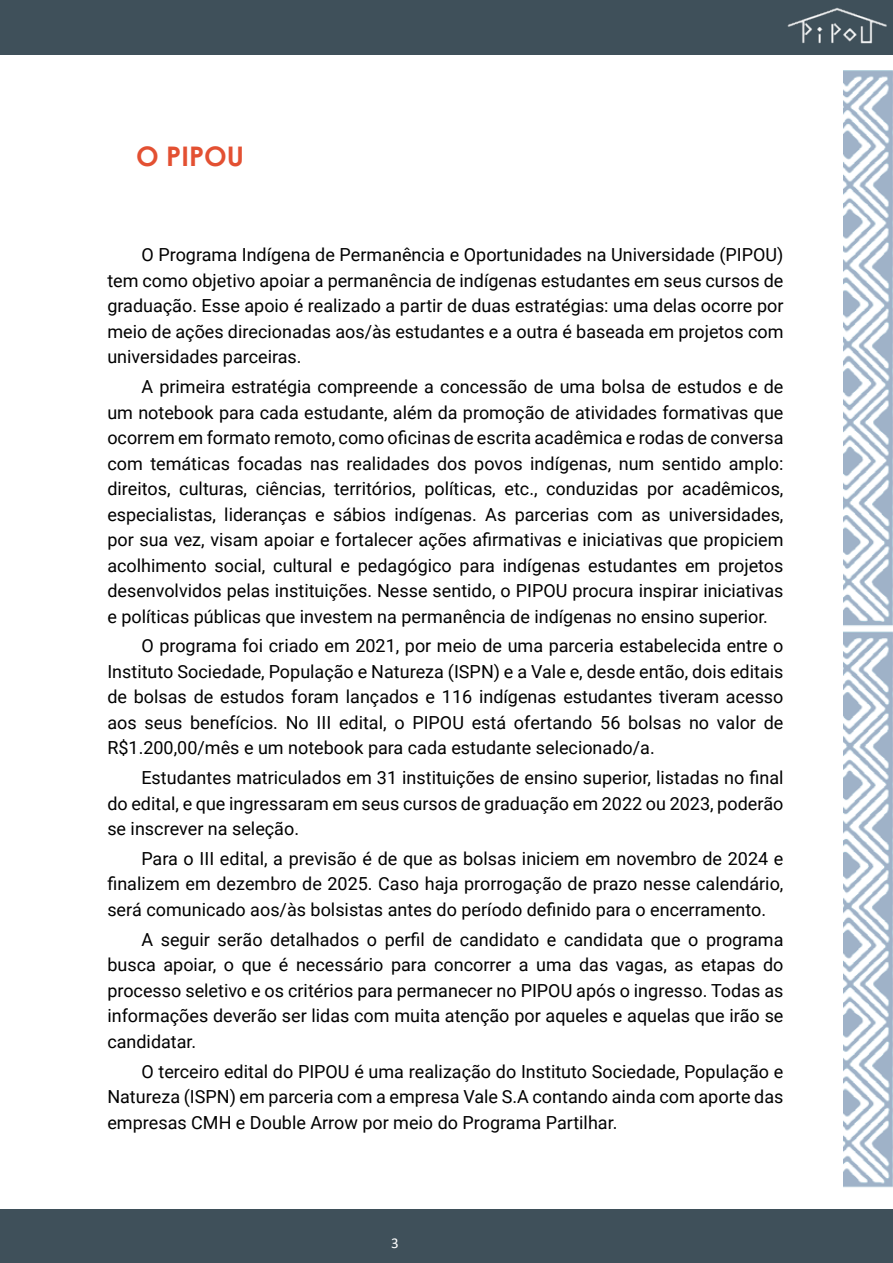
<style>
.page{position:relative;width:893px;height:1263px;background:#fff}
.page>*{position:absolute;margin:0;border:0;box-sizing:border-box;transform-origin:0 0}
.t1{font:700 27px "Century Gothic";color:#e35032}
.t2{font:18px/25.5px "Roboto";color:#000;text-align:justify}
.t3{font:15px "Calibri";color:#fff}
</style>
<div class="page">
<div style="left:0;top:0;width:893px;height:54px;background:#3f505a"></div>
<div style="left:0;top:1209px;width:893px;height:54px;background:#3f505a"></div>
<img style="left:783px;top:7px;width:107px;height:48px">
<img style="left:844px;top:70px;width:49px;height:1118px">
<h1 class="t1" style="left:136px;top:135px;width:109px">O PIPOU</h1>
<p class="t2" style="left:107px;top:241px;width:678px;text-indent:34px">O Programa Indígena de Permanência e Oportunidades na Universidade (PIPOU) tem como objetivo apoiar a permanência de indígenas estudantes em seus cursos de graduação. Esse apoio é realizado a partir de duas estratégias: uma delas ocorre por meio de ações direcionadas aos/às estudantes e a outra é baseada em projetos com universidades parceiras.</p>
<p class="t2" style="left:107px;top:373px;width:678px;text-indent:34px">A primeira estratégia compreende a concessão de uma bolsa de estudos e de um notebook para cada estudante, além da promoção de atividades formativas que ocorrem em formato remoto, como oficinas de escrita acadêmica e rodas de conversa com temáticas focadas nas realidades dos povos indígenas, num sentido amplo: direitos, culturas, ciências, territórios, políticas, etc., conduzidas por acadêmicos, especialistas, lideranças e sábios indígenas. As parcerias com as universidades, por sua vez, visam apoiar e fortalecer ações afirmativas e iniciativas que propiciem acolhimento social, cultural e pedagógico para indígenas estudantes em projetos desenvolvidos pelas instituições. Nesse sentido, o PIPOU procura inspirar iniciativas e políticas públicas que investem na permanência de indígenas no ensino superior.</p>
<p class="t2" style="left:107px;top:632px;width:678px;text-indent:34px">O programa foi criado em 2021, por meio de uma parceria estabelecida entre o Instituto Sociedade, População e Natureza (ISPN) e a Vale e, desde então, dois editais de bolsas de estudos foram lançados e 116 indígenas estudantes tiveram acesso aos seus benefícios. No III edital, o PIPOU está ofertando 56 bolsas no valor de R$1.200,00/mês e um notebook para cada estudante selecionado/a.</p>
<p class="t2" style="left:107px;top:764px;width:678px;text-indent:34px">Estudantes matriculados em 31 instituições de ensino superior, listadas no final do edital, e que ingressaram em seus cursos de graduação em 2022 ou 2023, poderão se inscrever na seleção.</p>
<p class="t2" style="left:107px;top:845px;width:678px;text-indent:34px">Para o III edital, a previsão é de que as bolsas iniciem em novembro de 2024 e finalizem em dezembro de 2025. Caso haja prorrogação de prazo nesse calendário, será comunicado aos/às bolsistas antes do período definido para o encerramento.</p>
<p class="t2" style="left:107px;top:926px;width:678px;text-indent:34px">A seguir serão detalhados o perfil de candidato e candidata que o programa busca apoiar, o que é necessário para concorrer a uma das vagas, as etapas do processo seletivo e os critérios para permanecer no PIPOU após o ingresso. Todas as informações deverão ser lidas com muita atenção por aqueles e aquelas que irão se candidatar.</p>
<p class="t2" style="left:107px;top:1058px;width:678px;text-indent:34px">O terceiro edital do PIPOU é uma realização do Instituto Sociedade, População e Natureza (ISPN) em parceria com a empresa Vale S.A contando ainda com aporte das empresas CMH e Double Arrow por meio do Programa Partilhar.</p>
<p class="t3" style="left:391px;top:1232px;width:9px">3</p>
</div>
